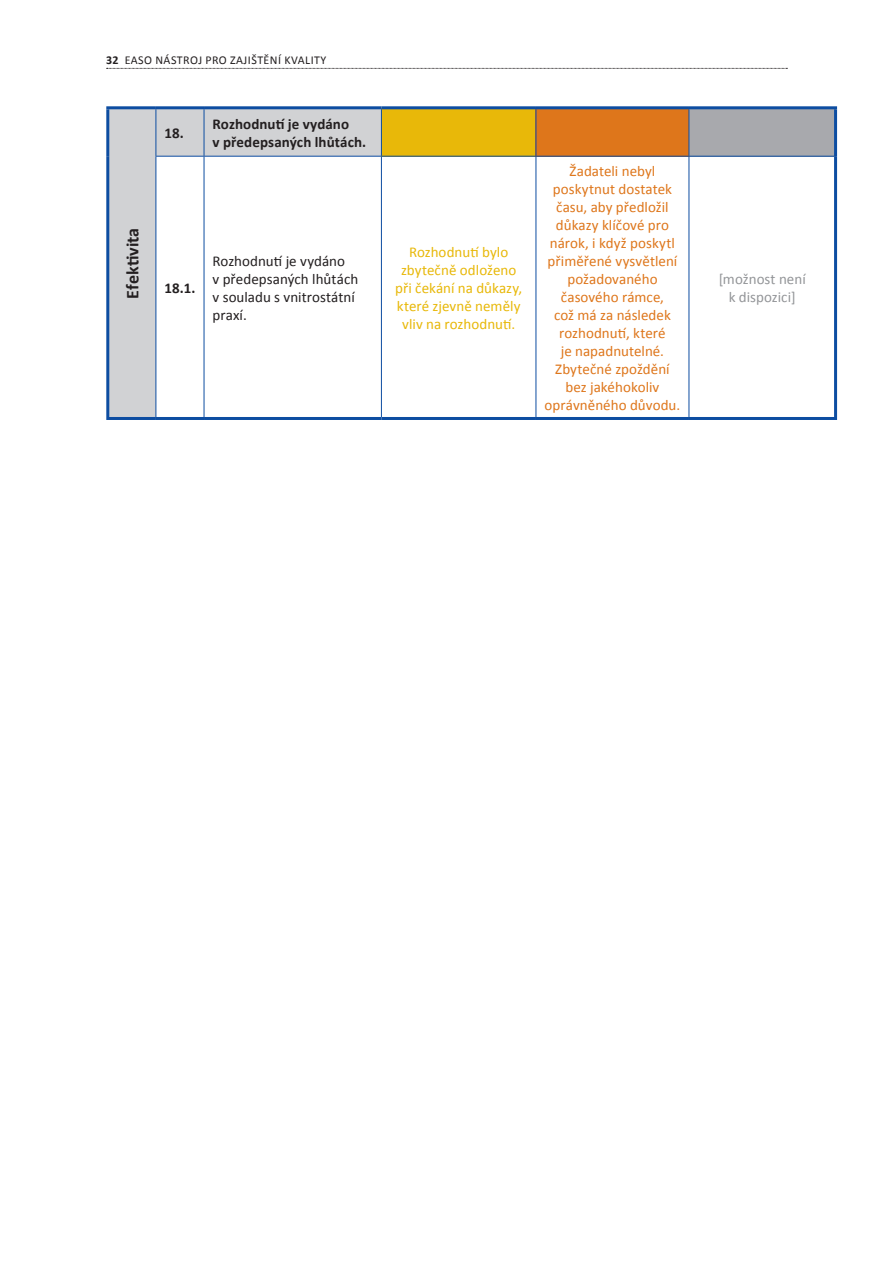
<style>
.page{position:relative;width:893px;height:1263px;background:#fff}
.page>*{position:absolute;margin:0;border:0;box-sizing:border-box;transform-origin:0 0}
.table_body_center{font:700 18px "Calibri";color:#231f20}
.table_body_center-2{font:15px/18px "Calibri";letter-spacing:.005em;color:#de761b;text-align:center}
.table_body_center-3{font:15px/18px "Calibri";letter-spacing:.005em;color:#e8b809;text-align:center}
.table_body_left{font:15px/18px "Calibri";letter-spacing:.005em;color:#231f20}
.table_body_left-2{font:700 15px/18px "Calibri";letter-spacing:.005em;color:#231f20}
.table_body_center-4{font:15px/18px "Calibri";color:#939598;text-align:center}
.t1{font:12px "Calibri";letter-spacing:.04em;color:#231f20}
.s1{font-weight:700}
</style>
<div class="page">
<svg style="left:107px;top:68px;width:680px;height:1px"></svg>
<svg style="left:109px;top:109px;width:272px;height:308px"></svg>
<div style="left:381px;top:108px;width:155px;height:48px;background:#e8b809"></div>
<div style="left:536px;top:108px;width:153px;height:48px;background:#de761b"></div>
<div style="left:689px;top:108px;width:147px;height:48px;background:#a8a9ad"></div>
<hr style="left:106px;top:109px;width:3px;height:47px;background:#0d4da1">
<hr style="left:834px;top:109px;width:3px;height:47px;background:#0d4da1">
<hr style="left:106px;top:156px;width:3px;height:261px;background:#0d4da1">
<hr style="left:834px;top:156px;width:3px;height:261px;background:#0d4da1">
<hr style="left:106px;top:417px;width:50px;height:3px;background:#0d4da1">
<hr style="left:204px;top:417px;width:177px;height:3px;background:#0d4da1">
<hr style="left:381px;top:417px;width:155px;height:3px;background:#0d4da1">
<hr style="left:536px;top:417px;width:153px;height:3px;background:#0d4da1">
<hr style="left:689px;top:417px;width:148px;height:3px;background:#0d4da1">
<hr style="left:204px;top:109px;width:1px;height:47px;background:#0d4da1">
<hr style="left:381px;top:109px;width:1px;height:47px;background:#0d4da1">
<hr style="left:536px;top:109px;width:1px;height:47px;background:#0d4da1">
<hr style="left:689px;top:109px;width:1px;height:47px;background:#0d4da1">
<hr style="left:204px;top:156px;width:177px;height:1px;background:#0d4da1">
<hr style="left:381px;top:156px;width:155px;height:1px;background:#0d4da1">
<hr style="left:381px;top:157px;width:1px;height:260px;background:#0d4da1">
<hr style="left:536px;top:156px;width:153px;height:1px;background:#0d4da1">
<hr style="left:536px;top:157px;width:1px;height:260px;background:#0d4da1">
<hr style="left:689px;top:156px;width:145px;height:1px;background:#0d4da1">
<hr style="left:689px;top:157px;width:1px;height:260px;background:#0d4da1">
<hr style="left:156px;top:109px;width:1px;height:47px;background:#0d4da1">
<hr style="left:156px;top:156px;width:48px;height:1px;background:#0d4da1">
<hr style="left:156px;top:157px;width:1px;height:260px;background:#0d4da1">
<hr style="left:204px;top:157px;width:1px;height:260px;background:#0d4da1">
<hr style="left:156px;top:417px;width:48px;height:3px;background:#0d4da1">
<hr style="left:106px;top:106px;width:50px;height:3px;background:#0d4da1">
<hr style="left:156px;top:106px;width:48px;height:3px;background:#0d4da1">
<hr style="left:204px;top:106px;width:177px;height:3px;background:#0d4da1">
<hr style="left:381px;top:106px;width:155px;height:3px;background:#0d4da1">
<hr style="left:536px;top:106px;width:153px;height:3px;background:#0d4da1">
<hr style="left:689px;top:106px;width:148px;height:3px;background:#0d4da1">
<p class="t1" style="left:106px;top:52px;width:222px"><span class="s1">32</span> EASO NÁSTROJ PRO ZAJIŠTĚNÍ KVALITY</p>
<p class="table_body_left-2" style="left:164px;top:124px;width:19px">18.</p>
<p class="table_body_left-2" style="left:213px;top:115px;width:155px">Rozhodnutí je vydáno<br>v předepsaných lhůtách.</p>
<p class="table_body_center" style="left:121px;top:299px;width:72px;rotate:-90deg">Efektivita</p>
<p class="table_body_left-2" style="left:164px;top:279px;width:31px">18.1.</p>
<p class="table_body_left" style="left:213px;top:252px;width:147px">Rozhodnutí je vydáno<br>v předepsaných lhůtách v souladu s vnitrostátní praxí.</p>
<p class="table_body_center-3" style="left:395px;top:243px;width:129px">Rozhodnutí bylo zbytečně odloženo při čekání na důkazy, které zjevně neměly vliv na rozhodnutí.</p>
<p class="table_body_center-2" style="left:545px;top:162px;width:137px">Žadateli nebyl poskytnut dostatek času, aby předložil důkazy klíčové pro nárok, i když poskytl přiměřené vysvětlení požadovaného časového rámce,<br>což má za následek rozhodnutí, které<br>je napadnutelné.<br>Zbytečné zpoždění bez jakéhokoliv oprávněného důvodu.</p>
<p class="table_body_center-4" style="left:719px;top:270px;width:89px">[možnost není k dispozici]</p>
</div>
